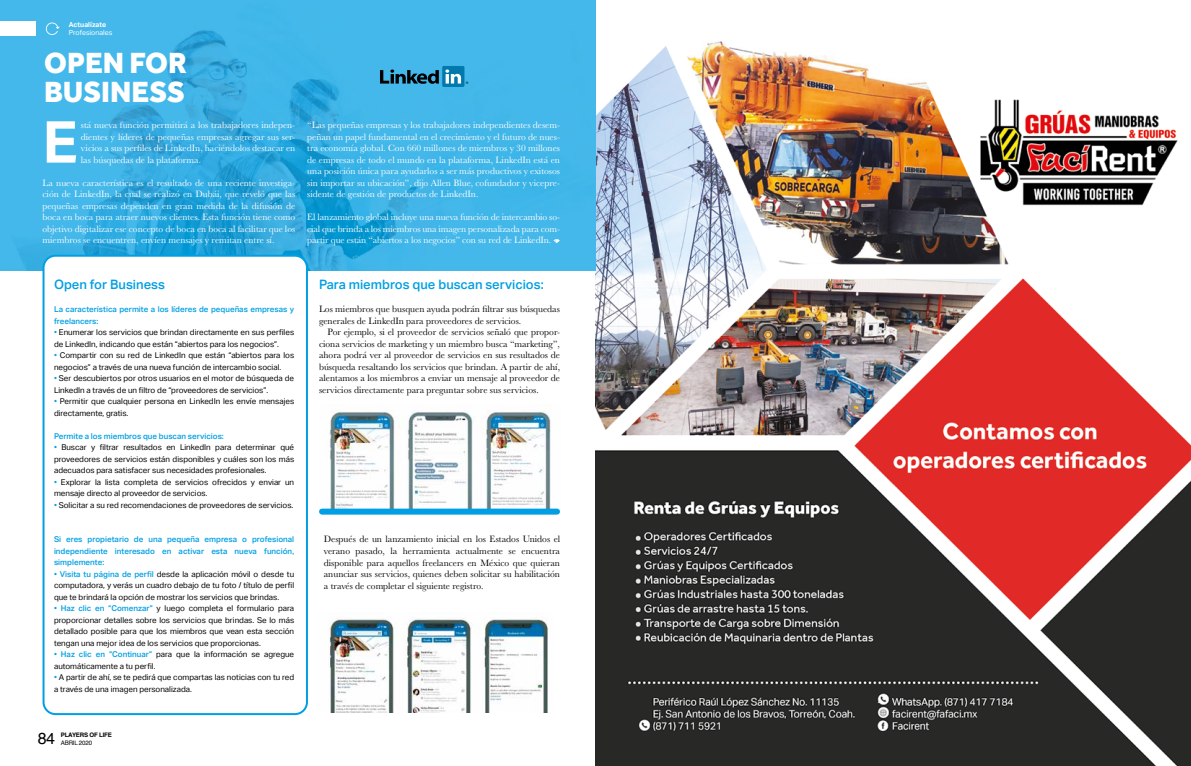
<style>
.page{position:relative;width:1191px;height:766px;background:#fff}
.page>*{position:absolute;margin:0;border:0;box-sizing:border-box;transform-origin:0 0}
.t1{font:700 57.8px "Aktiv Grotesk";color:#fff}
.t2{font:800 30px/29px "Effra";color:#fff}
.t3{font:16px "Helvetica";color:#000}
.t4{font:500 13px "Aktiv Grotesk";color:#009fe3}
.t5{font:9.5px/11.5px "Baskerville URW";color:#fff;text-align:justify}
.t6{font:9.5px/11.5px "Baskerville URW";color:#000;text-align:justify}
.t7{font:8px/11.5px "Aktiv Grotesk";color:#000}
.t8{font:500 8px/11.5px "Aktiv Grotesk";color:#009fe3}
.t9{font:7px "Aktiv Grotesk";color:#fff}
.t10{font:700 7px "Aktiv Grotesk";color:#fff}
.t11{font:700 6.1px "Helvetica";letter-spacing:-.03em;color:#000}
.t12{font:6.1px "Helvetica";letter-spacing:-.03em;color:#000}
.s1{color:#009fe3}
.s2{font-weight:500;color:#009fe3}
</style>
<div class="page">
<img style="left:595px;top:0;width:596px;height:765px">
<svg style="left:0;top:0;width:595px;height:271px;background:#3cb2e5"></svg>
<div style="left:44px;top:255px;width:263px;height:458px;background:#fff;border-radius:12px"></div>
<div style="left:43px;top:254px;width:265px;height:460px;border:2px solid #009fe3;border-radius:12px"></div>
<svg style="left:553px;top:239px;width:7px;height:4px"></svg>
<img style="left:319px;top:411px;width:241px;height:100px">
<img style="left:329px;top:618px;width:219px;height:94px">
<div style="left:322px;top:508px;width:235px;height:6px;background:#009fe3"></div>
<div style="left:0;top:21px;width:36px;height:14px;background:#fff"></div>
<svg style="left:46px;top:22px;width:13px;height:13px"></svg>
<div style="left:442px;top:66px;width:22px;height:21px;background:#0079ad;border-radius:2px"></div>
<svg style="left:380px;top:69px;width:59px;height:15px"></svg>
<svg style="left:445px;top:69px;width:23px;height:15px"></svg>
<p class="t10" style="left:69px;top:21px;width:39px">Actualízate</p>
<p class="t9" style="left:69px;top:29px;width:45px">Profesionales</p>
<h2 class="t2" style="left:44px;top:48px;width:144px">OPEN FOR<br>BUSINESS</h2>
<h1 class="t1" style="left:43px;top:109px;width:36px">E</h1>
<p class="t5" style="left:81px;top:119px;width:216px">stá nueva función permitirá a los trabajadores indepen&shy;dientes y líderes de pequeñas empresas agregar sus ser&shy;vicios a sus perfiles de LinkedIn, haciéndolos destacar en las búsquedas de la plataforma.</p>
<p class="t5" style="left:43px;top:176px;width:254px">La nueva característica es el resultado de una reciente investiga&shy;ción de LinkedIn, la cual se realizó en Dubái, que reveló que las pequeñas empresas dependen en gran medida de la difusión de boca en boca para atraer nuevos clientes. Esta función tiene como objetivo digitalizar ese concepto de boca en boca al facilitar que los miembros se encuentren, envíen mensajes y remitan entre sí.</p>
<p class="t5" style="left:307px;top:119px;width:254px">“Las pequeñas empresas y los trabajadores independientes desem&shy;peñan un papel fundamental en el crecimiento y el futuro de nues&shy;tra economía global. Con 660 millones de miembros y 30 millones de empresas de todo el mundo en la plataforma, LinkedIn está en una posición única para ayudarlos a ser más productivos y exitosos sin importar su ubicación”, dijo Allen Blue, cofundador y vicepre&shy;sidente de gestión de productos de LinkedIn.</p>
<p class="t5" style="left:307px;top:211px;width:254px">El lanzamiento global incluye una nueva función de intercambio so&shy;cial que brinda a los miembros una imagen personalizada para com&shy;partir que están “abiertos a los negocios” con su red de LinkedIn.</p>
<h3 class="t4" style="left:54px;top:277px;width:112px">Open for Business</h3>
<p class="t8" style="left:54px;top:303px;width:242px">La característica permite a los líderes de pequeñas empresas y freelancers:</p>
<p class="t7" style="left:54px;top:326px;width:242px"><span class="s1">•</span> Enumerar los servicios que brindan directamente en sus perfiles de LinkedIn, indicando que están “abiertos para los negocios”.</p>
<p class="t7" style="left:54px;top:349px;width:242px"><span class="s1">•</span> Compartir con su red de LinkedIn que están “abiertos para los negocios” a través de una nueva función de intercambio social.</p>
<p class="t7" style="left:54px;top:372px;width:242px"><span class="s1">•</span> Ser descubiertos por otros usuarios en el motor de búsqueda de<br>LinkedIn a través de un filtro de “proveedores de servicios”.</p>
<p class="t7" style="left:54px;top:395px;width:242px"><span class="s1">•</span> Permitir que cualquier persona en LinkedIn les envíe mensajes directamente, gratis.</p>
<p class="t8" style="left:54px;top:430px;width:171px">Permite a los miembros que buscan servicios:</p>
<p class="t7" style="left:54px;top:441px;width:242px;text-align:justify"><span class="s1">•</span> Buscar y filtrar resultados en LinkedIn para determinar qué proveedores de servicios están disponibles y cuáles son los más adecuados para satisfacer sus necesidades profesionales.</p>
<p class="t7" style="left:54px;top:476px;width:242px"><span class="s1">•</span> Explorar la lista completa de servicios ofrecidos y enviar un mensaje directo al proveedor de servicios.</p>
<p class="t7" style="left:54px;top:499px;width:241px"><span class="s1">•</span> Solicitar a su red recomendaciones de proveedores de servicios.</p>
<p class="t8" style="left:54px;top:533px;width:242px;text-align:justify">Si eres propietario de una pequeña empresa o profesional independiente interesado en activar esta nueva función, simplemente:</p>
<p class="t7" style="left:54px;top:568px;width:242px;text-align:justify"><span class="s1">•</span> <span class="s2">Visita tu página de perfil</span> desde la aplicación móvil o desde tu computadora, y verás un cuadro debajo de tu foto / título de perfil que te brindará la opción de mostrar los servicios que brindas.</p>
<p class="t7" style="left:54px;top:602px;width:242px;text-align:justify"><span class="s1">•</span> <span class="s2">Haz clic en “Comenzar”</span> y luego completa el formulario para proporcionar detalles sobre los servicios que brindas. Se lo más detallado posible para que los miembros que vean esta sección tengan una mejor idea de los servicios que proporcionas.</p>
<p class="t7" style="left:54px;top:648px;width:242px"><span class="s1">•</span> <span class="s2">Haz clic en “Continuar”</span> para que la información se agregue automáticamente a tu perfil.</p>
<p class="t7" style="left:54px;top:671px;width:242px"><span class="s1">•</span> A partir de ahí, se te pedirá que compartas las noticias con tu red a través de una imagen personalizada.</p>
<h3 class="t4" style="left:319px;top:277px;width:226px">Para miembros que buscan servicios:</h3>
<p class="t6" style="left:319px;top:303px;width:242px">Los miembros que busquen ayuda podrán filtrar sus búsquedas generales de LinkedIn para proveedores de servicios.</p>
<p class="t6" style="left:319px;top:326px;width:242px;text-indent:9px">Por ejemplo, si el proveedor de servicios señaló que propor&shy;ciona servicios de marketing y un miembro busca “marketing”, ahora podrá ver al proveedor de servicios en sus resultados de búsqueda resaltando los servicios que brindan. A partir de ahí, alentamos a los miembros a enviar un mensaje al proveedor de servicios directamente para preguntar sobre sus servicios.</p>
<p class="t6" style="left:324px;top:533px;width:238px">Después de un lanzamiento inicial en los Estados Unidos el verano pasado, la herramienta actualmente se encuentra disponible para aquellos freelancers en México que quieran anunciar sus servicios, quienes deben solicitar su habilitación a través de completar el siguiente registro.</p>
<h3 class="t3" style="left:38px;top:725px;width:19px">84</h3>
<p class="t11" style="left:61px;top:730px;width:53px">PLAYERS OF LIFE</p>
<p class="t12" style="left:61px;top:737px;width:33px">ABRIL 2020</p>
</div>
